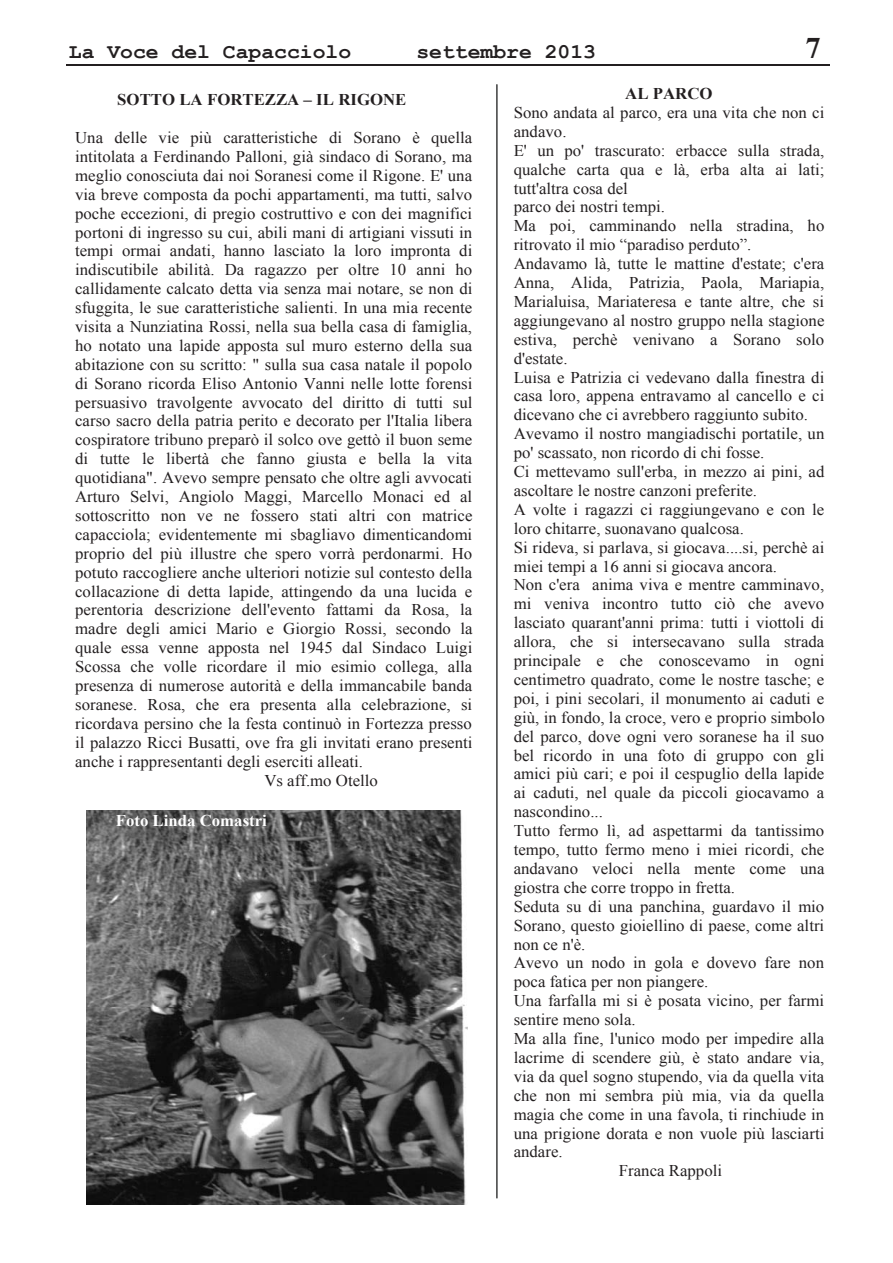
<style>
.page{position:relative;width:893px;height:1263px;background:#fff}
.page>*{position:absolute;margin:0;border:0;box-sizing:border-box;transform-origin:0 0}
.t1{font:700 29.85px "Times New Roman";color:#231f20}
.t2{font:700 20.85px "Courier New";color:#231f20}
.t3{font:16.35px "Times New Roman";color:#231f20}
.t4{font:700 16.35px "Times New Roman";color:#231f20}
.t5{font:700 16.35px "Times New Roman";color:#fff}
</style>
<div class="page">
<hr style="left:67px;top:65px;width:763px;height:1px;background:#231f20">
<img style="left:87px;top:810px;width:380px;height:394px">
<hr style="left:496px;top:85px;width:1px;height:1113px;background:#010202">
<p class="t2" style="left:69px;top:41px;width:284px">La Voce del Capacciolo</p>
<p class="t2" style="left:416px;top:41px;width:181px">settembre 2013</p>
<h1 class="t1" style="left:805px;top:32px;width:17px">7</h1>
<p class="t4" style="left:625px;top:85px;width:89px">AL PARCO</p>
<p class="t3" style="left:514px;top:103px;width:312px">Sono andata al parco, era una vita che non ci</p>
<p class="t3" style="left:514px;top:122px;width:54px">andavo.</p>
<p class="t3" style="left:514px;top:141px;width:312px">E' un po' trascurato: erbacce sulla strada,</p>
<p class="t3" style="left:514px;top:160px;width:312px">qualche carta qua e là, erba alta ai lati;</p>
<p class="t3" style="left:514px;top:179px;width:116px">tutt'altra cosa del</p>
<p class="t3" style="left:514px;top:198px;width:153px">parco dei nostri tempi.</p>
<p class="t3" style="left:514px;top:217px;width:312px">Ma poi, camminando nella stradina, ho</p>
<p class="t3" style="left:514px;top:236px;width:239px">ritrovato il mio “paradiso perduto”.</p>
<p class="t3" style="left:514px;top:255px;width:312px">Andavamo là, tutte le mattine d'estate; c'era</p>
<p class="t3" style="left:514px;top:273px;width:312px">Anna, Alida, Patrizia, Paola, Mariapia,</p>
<p class="t3" style="left:514px;top:292px;width:312px">Marialuisa, Mariateresa e tante altre, che si</p>
<p class="t3" style="left:514px;top:311px;width:312px">aggiungevano al nostro gruppo nella stagione</p>
<p class="t3" style="left:514px;top:330px;width:312px">estiva, perchè venivano a Sorano solo</p>
<p class="t3" style="left:514px;top:349px;width:55px">d'estate.</p>
<p class="t3" style="left:514px;top:368px;width:312px">Luisa e Patrizia ci vedevano dalla finestra di</p>
<p class="t3" style="left:514px;top:387px;width:312px">casa loro, appena entravamo al cancello e ci</p>
<p class="t3" style="left:514px;top:406px;width:296px">dicevano che ci avrebbero raggiunto subito.</p>
<p class="t3" style="left:514px;top:425px;width:312px">Avevamo il nostro mangiadischi portatile, un</p>
<p class="t3" style="left:514px;top:444px;width:252px">po' scassato, non ricordo di chi fosse.</p>
<p class="t3" style="left:514px;top:462px;width:312px">Ci mettevamo sull'erba, in mezzo ai pini, ad</p>
<p class="t3" style="left:514px;top:481px;width:245px">ascoltare le nostre canzoni preferite.</p>
<p class="t3" style="left:514px;top:500px;width:312px">A volte i ragazzi ci raggiungevano e con le</p>
<p class="t3" style="left:514px;top:519px;width:232px">loro chitarre, suonavano qualcosa.</p>
<p class="t3" style="left:514px;top:538px;width:312px">Si rideva, si parlava, si giocava....si, perchè ai</p>
<p class="t3" style="left:514px;top:557px;width:265px">miei tempi a 16 anni si giocava ancora.</p>
<p class="t3" style="left:514px;top:576px;width:312px">Non c'era anima viva e mentre camminavo,</p>
<p class="t3" style="left:514px;top:595px;width:312px">mi veniva incontro tutto ciò che avevo</p>
<p class="t3" style="left:514px;top:614px;width:312px">lasciato quarant'anni prima: tutti i viottoli di</p>
<p class="t3" style="left:514px;top:633px;width:312px">allora, che si intersecavano sulla strada</p>
<p class="t3" style="left:514px;top:651px;width:312px">principale e che conoscevamo in ogni</p>
<p class="t3" style="left:514px;top:670px;width:312px">centimetro quadrato, come le nostre tasche; e</p>
<p class="t3" style="left:514px;top:689px;width:312px">poi, i pini secolari, il monumento ai caduti e</p>
<p class="t3" style="left:514px;top:708px;width:313px">giù, in fondo, la croce, vero e proprio simbolo</p>
<p class="t3" style="left:514px;top:727px;width:312px">del parco, dove ogni vero soranese ha il suo</p>
<p class="t3" style="left:514px;top:746px;width:312px">bel ricordo in una foto di gruppo con gli</p>
<p class="t3" style="left:514px;top:765px;width:312px">amici più cari; e poi il cespuglio della lapide</p>
<p class="t3" style="left:514px;top:784px;width:312px">ai caduti, nel quale da piccoli giocavamo a</p>
<p class="t3" style="left:514px;top:803px;width:91px">nascondino...</p>
<p class="t3" style="left:514px;top:822px;width:312px">Tutto fermo lì, ad aspettarmi da tantissimo</p>
<p class="t3" style="left:514px;top:841px;width:312px">tempo, tutto fermo meno i miei ricordi, che</p>
<p class="t3" style="left:514px;top:859px;width:312px">andavano veloci nella mente come una</p>
<p class="t3" style="left:514px;top:878px;width:223px">giostra che corre troppo in fretta.</p>
<p class="t3" style="left:514px;top:897px;width:312px">Seduta su di una panchina, guardavo il mio</p>
<p class="t3" style="left:514px;top:916px;width:312px">Sorano, questo gioiellino di paese, come altri</p>
<p class="t3" style="left:514px;top:935px;width:73px">non ce n'è.</p>
<p class="t3" style="left:514px;top:954px;width:312px">Avevo un nodo in gola e dovevo fare non</p>
<p class="t3" style="left:514px;top:973px;width:196px">poca fatica per non piangere.</p>
<p class="t3" style="left:514px;top:992px;width:312px">Una farfalla mi si è posata vicino, per farmi</p>
<p class="t3" style="left:514px;top:1011px;width:123px">sentire meno sola.</p>
<p class="t3" style="left:514px;top:1029px;width:312px">Ma alla fine, l'unico modo per impedire alla</p>
<p class="t3" style="left:514px;top:1048px;width:312px">lacrime di scendere giù, è stato andare via,</p>
<p class="t3" style="left:514px;top:1067px;width:312px">via da quel sogno stupendo, via da quella vita</p>
<p class="t3" style="left:514px;top:1086px;width:312px">che non mi sembra più mia, via da quella</p>
<p class="t3" style="left:514px;top:1105px;width:312px">magia che come in una favola, ti rinchiude in</p>
<p class="t3" style="left:514px;top:1124px;width:312px">una prigione dorata e non vuole più lasciarti</p>
<p class="t3" style="left:514px;top:1143px;width:50px">andare.</p>
<p class="t3" style="left:619px;top:1162px;width:105px">Franca Rappoli</p>
<p class="t4" style="left:117px;top:91px;width:291px">SOTTO LA FORTEZZA – IL RIGONE</p>
<p class="t3" style="left:75px;top:128px;width:398px">Una delle vie più caratteristiche di Sorano è quella</p>
<p class="t3" style="left:75px;top:147px;width:398px">intitolata a Ferdinando Palloni, già sindaco di Sorano, ma</p>
<p class="t3" style="left:75px;top:166px;width:398px">meglio conosciuta dai noi Soranesi come il Rigone. E' una</p>
<p class="t3" style="left:75px;top:185px;width:398px">via breve composta da pochi appartamenti, ma tutti, salvo</p>
<p class="t3" style="left:75px;top:204px;width:398px">poche eccezioni, di pregio costruttivo e con dei magnifici</p>
<p class="t3" style="left:75px;top:223px;width:399px">portoni di ingresso su cui, abili mani di artigiani vissuti in</p>
<p class="t3" style="left:75px;top:242px;width:399px">tempi ormai andati, hanno lasciato la loro impronta di</p>
<p class="t3" style="left:75px;top:261px;width:399px">indiscutibile abilità. Da ragazzo per oltre 10 anni ho</p>
<p class="t3" style="left:75px;top:280px;width:399px">callidamente calcato detta via senza mai notare, se non di</p>
<p class="t3" style="left:75px;top:299px;width:399px">sfuggita, le sue caratteristiche salienti. In una mia recente</p>
<p class="t3" style="left:75px;top:317px;width:398px">visita a Nunziatina Rossi, nella sua bella casa di famiglia,</p>
<p class="t3" style="left:75px;top:336px;width:399px">ho notato una lapide apposta sul muro esterno della sua</p>
<p class="t3" style="left:75px;top:355px;width:398px">abitazione con su scritto: " sulla sua casa natale il popolo</p>
<p class="t3" style="left:75px;top:374px;width:399px">di Sorano ricorda Eliso Antonio Vanni nelle lotte forensi</p>
<p class="t3" style="left:75px;top:393px;width:399px">persuasivo travolgente avvocato del diritto di tutti sul</p>
<p class="t3" style="left:75px;top:412px;width:399px">carso sacro della patria perito e decorato per l'Italia libera</p>
<p class="t3" style="left:75px;top:431px;width:399px">cospiratore tribuno preparò il solco ove gettò il buon seme</p>
<p class="t3" style="left:75px;top:450px;width:398px">di tutte le libertà che fanno giusta e bella la vita</p>
<p class="t3" style="left:75px;top:469px;width:399px">quotidiana". Avevo sempre pensato che oltre agli avvocati</p>
<p class="t3" style="left:75px;top:487px;width:399px">Arturo Selvi, Angiolo Maggi, Marcello Monaci ed al</p>
<p class="t3" style="left:75px;top:506px;width:399px">sottoscritto non ve ne fossero stati altri con matrice</p>
<p class="t3" style="left:75px;top:525px;width:399px">capacciola; evidentemente mi sbagliavo dimenticandomi</p>
<p class="t3" style="left:75px;top:544px;width:399px">proprio del più illustre che spero vorrà perdonarmi. Ho</p>
<p class="t3" style="left:75px;top:563px;width:398px">potuto raccogliere anche ulteriori notizie sul contesto della</p>
<p class="t3" style="left:75px;top:582px;width:399px">collacazione di detta lapide, attingendo da una lucida e</p>
<p class="t3" style="left:75px;top:601px;width:399px">perentoria descrizione dell'evento fattami da Rosa, la</p>
<p class="t3" style="left:75px;top:620px;width:399px">madre degli amici Mario e Giorgio Rossi, secondo la</p>
<p class="t3" style="left:75px;top:639px;width:399px">quale essa venne apposta nel 1945 dal Sindaco Luigi</p>
<p class="t3" style="left:75px;top:658px;width:398px">Scossa che volle ricordare il mio esimio collega, alla</p>
<p class="t3" style="left:75px;top:677px;width:399px">presenza di numerose autorità e della immancabile banda</p>
<p class="t3" style="left:75px;top:695px;width:399px">soranese. Rosa, che era presenta alla celebrazione, si</p>
<p class="t3" style="left:75px;top:714px;width:398px">ricordava persino che la festa continuò in Fortezza presso</p>
<p class="t3" style="left:75px;top:733px;width:399px">il palazzo Ricci Busatti, ove fra gli invitati erano presenti</p>
<p class="t3" style="left:75px;top:752px;width:289px">anche i rappresentanti degli eserciti alleati.</p>
<p class="t3" style="left:264px;top:771px;width:115px">Vs aff.mo Otello</p>
<p class="t5" style="left:116px;top:811px;width:153px">Foto Linda Comastri</p>
</div>
